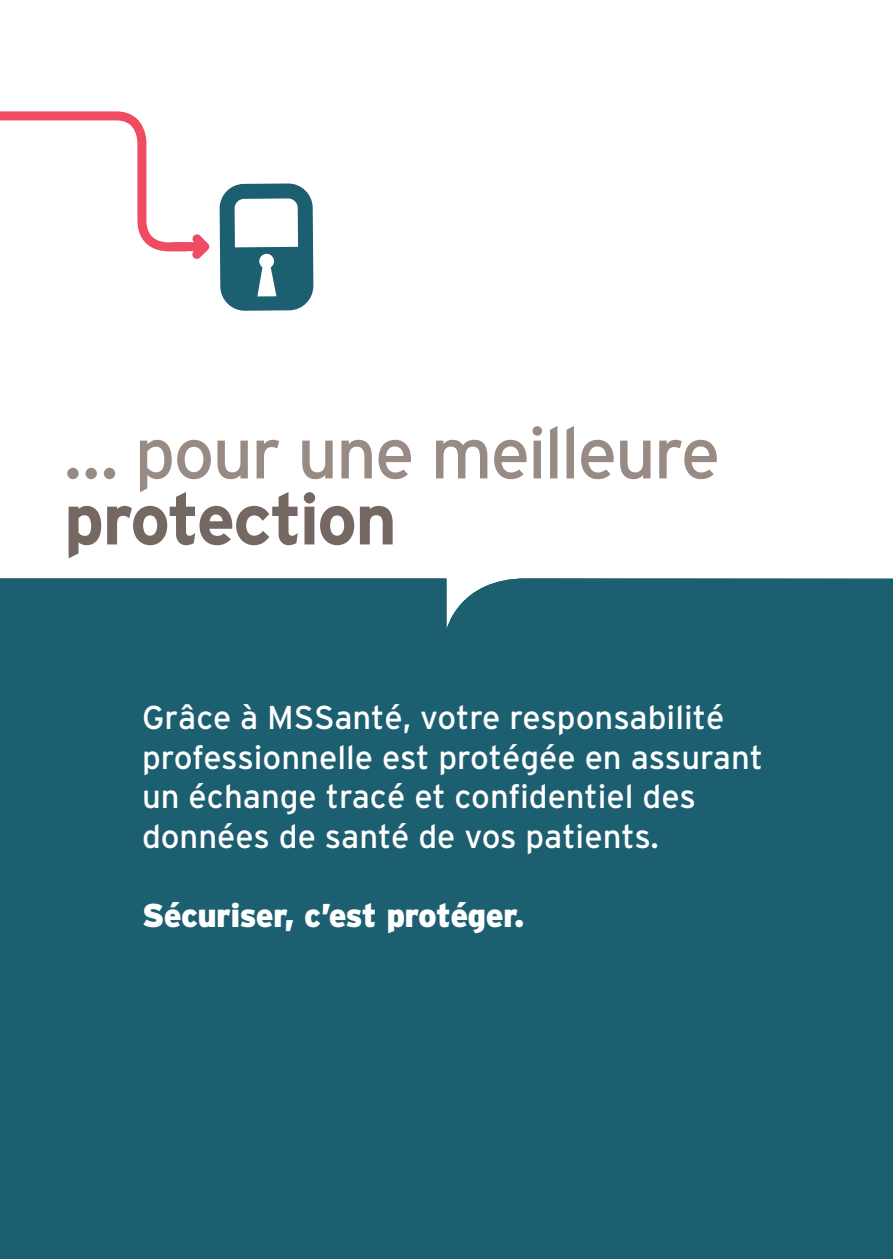
<style>
.page{position:relative;width:893px;height:1259px;background:#fff}
.page>*{position:absolute;margin:0;border:0;box-sizing:border-box;transform-origin:0 0}
.t1{font:72px "Interstate";letter-spacing:-.03em;color:#988b83}
.t2{font:700 72px "Interstate";letter-spacing:-.03em;color:#756863}
.t3{font:33px/39.6px "Interstate";color:#fff}
.t4{font:900 33px "Interstate";letter-spacing:-.02em;color:#fff}
</style>
<div class="page">
<div style="left:1px;top:578px;width:892px;height:681px;background:#1c5f71"></div>
<svg style="left:0;top:578px;width:1px;height:681px"></svg>
<svg style="left:219px;top:183px;width:94px;height:128px"></svg>
<svg style="left:0;top:111px;width:209px;height:148px"></svg>
<h1 class="t1" style="left:64px;top:413px;width:658px">… pour une meilleure</h1>
<h1 class="t2" style="left:64px;top:479px;width:335px">protection</h1>
<p class="t3" style="left:142px;top:697px;width:622px">Grâce à MSSanté, votre responsabilité professionnelle est protégée en assurant un échange tracé et confidentiel des données de santé de vos patients.</p>
<p class="t4" style="left:142px;top:897px;width:384px">Sécuriser, c’est protéger.</p>
</div>
